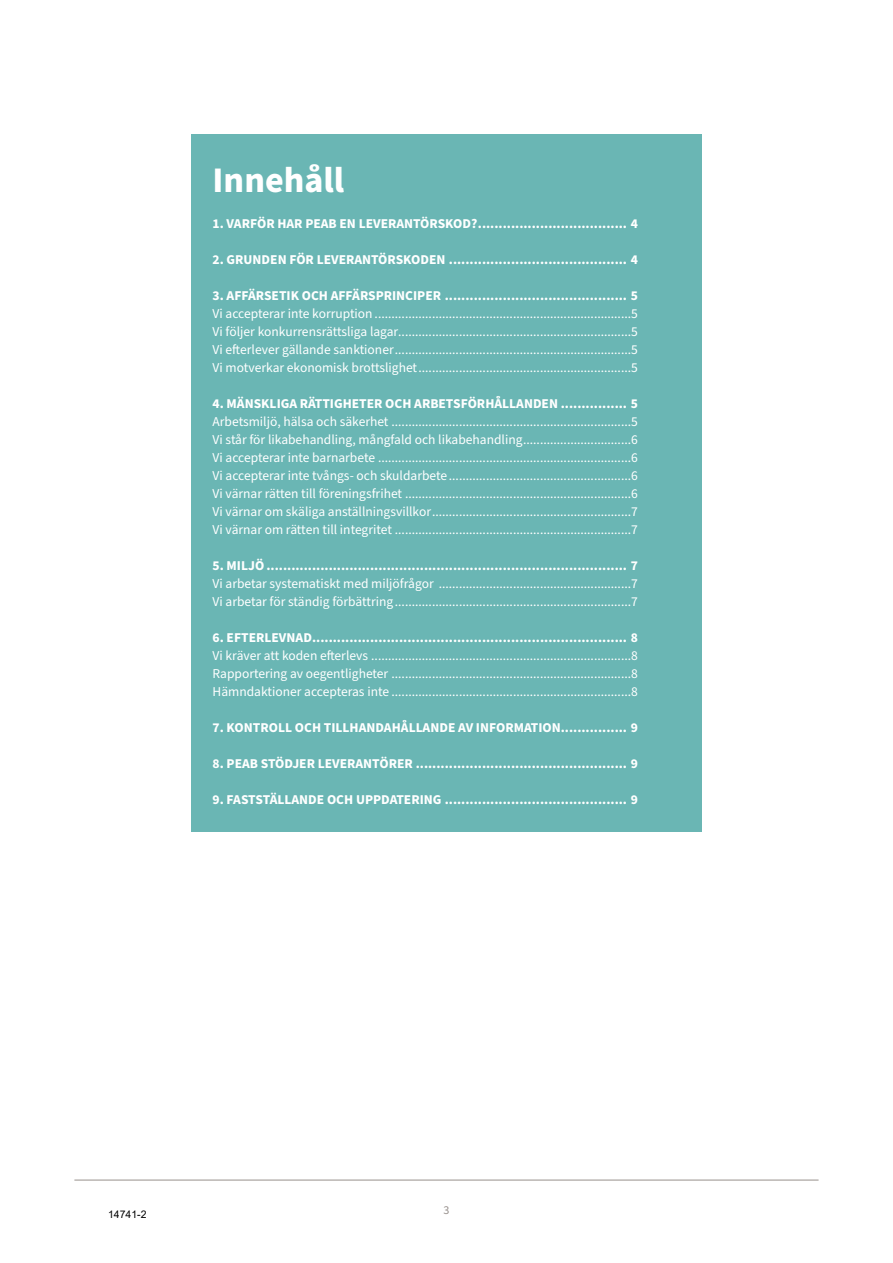
<style>
.page{position:relative;width:893px;height:1263px;background:#fff}
.page>*{position:absolute;margin:0;border:0;box-sizing:border-box;transform-origin:0 0}
.t1{font:700 36px "Source Sans Pro";color:#fff}
.Body_title__9_12_-_underrubrik{font:13.5px "Source Sans Pro";color:#fff}
.Body_title__9_12{font:700 13.5px "Source Sans Pro";color:#fff}
.t2{font:12px "Source Sans Pro";color:#97908c}
.t3{font:10.5px "Arial";color:#000}
</style>
<div class="page">
<div style="left:191px;top:134px;width:511px;height:697px;background:#6ab6b4"></div>
<hr style="left:74px;top:1180px;width:745px;height:1px;background:#97908c">
<p class="t1" style="left:213px;top:156px;width:133px">Innehåll</p>
<p class="Body_title__9_12" style="left:213px;top:214px;width:427px">1. VARFÖR HAR PEAB EN LEVERANTÖRSKOD?.................................... 4</p>
<p class="Body_title__9_12" style="left:213px;top:250px;width:427px">2. GRUNDEN FÖR LEVERANTÖRSKODEN ........................................... 4</p>
<p class="Body_title__9_12" style="left:213px;top:286px;width:427px">3. AFFÄRSETIK OCH AFFÄRSPRINCIPER ............................................ 5</p>
<p class="Body_title__9_12_-_underrubrik" style="left:213px;top:305px;width:427px">Vi accepterar inte korruption ............................................................................5</p>
<p class="Body_title__9_12_-_underrubrik" style="left:213px;top:323px;width:427px">Vi följer konkurrensrättsliga lagar.....................................................................5</p>
<p class="Body_title__9_12_-_underrubrik" style="left:213px;top:341px;width:427px">Vi efterlever gällande sanktioner......................................................................5</p>
<p class="Body_title__9_12_-_underrubrik" style="left:213px;top:359px;width:427px">Vi motverkar ekonomisk brottslighet...............................................................5</p>
<p class="Body_title__9_12" style="left:213px;top:394px;width:427px">4. MÄNSKLIGA RÄTTIGHETER OCH ARBETSFÖRHÅLLANDEN ................ 5</p>
<p class="Body_title__9_12_-_underrubrik" style="left:213px;top:413px;width:427px">Arbetsmiljö, hälsa och säkerhet .......................................................................5</p>
<p class="Body_title__9_12_-_underrubrik" style="left:213px;top:431px;width:427px">Vi står för likabehandling, mångfald och likabehandling................................6</p>
<p class="Body_title__9_12_-_underrubrik" style="left:213px;top:449px;width:427px">Vi accepterar inte barnarbete ...........................................................................6</p>
<p class="Body_title__9_12_-_underrubrik" style="left:213px;top:467px;width:427px">Vi accepterar inte tvångs- och skuldarbete......................................................6</p>
<p class="Body_title__9_12_-_underrubrik" style="left:213px;top:485px;width:427px">Vi värnar rätten till föreningsfrihet ...................................................................6</p>
<p class="Body_title__9_12_-_underrubrik" style="left:213px;top:503px;width:427px">Vi värnar om skäliga anställningsvillkor...........................................................7</p>
<p class="Body_title__9_12_-_underrubrik" style="left:213px;top:521px;width:427px">Vi värnar om rätten till integritet ......................................................................7</p>
<p class="Body_title__9_12" style="left:213px;top:556px;width:427px">5. MILJÖ ....................................................................................... 7</p>
<p class="Body_title__9_12_-_underrubrik" style="left:213px;top:575px;width:427px">Vi arbetar systematiskt med miljöfrågor .........................................................7</p>
<p class="Body_title__9_12_-_underrubrik" style="left:213px;top:593px;width:427px">Vi arbetar för ständig förbättring......................................................................7</p>
<p class="Body_title__9_12" style="left:213px;top:628px;width:427px">6. EFTERLEVNAD............................................................................ 8</p>
<p class="Body_title__9_12_-_underrubrik" style="left:213px;top:647px;width:427px">Vi kräver att koden efterlevs .............................................................................8</p>
<p class="Body_title__9_12_-_underrubrik" style="left:213px;top:665px;width:427px">Rapportering av oegentligheter .......................................................................8</p>
<p class="Body_title__9_12_-_underrubrik" style="left:213px;top:683px;width:427px">Hämndaktioner accepteras inte .......................................................................8</p>
<p class="Body_title__9_12" style="left:213px;top:718px;width:427px">7. KONTROLL OCH TILLHANDAHÅLLANDE AV INFORMATION................ 9</p>
<p class="Body_title__9_12" style="left:213px;top:754px;width:427px">8. PEAB STÖDJER LEVERANTÖRER ................................................... 9</p>
<p class="Body_title__9_12" style="left:213px;top:790px;width:427px">9. FASTSTÄLLANDE OCH UPPDATERING ............................................ 9</p>
<p class="t3" style="left:108px;top:1207px;width:40px">14741-2</p>
<p class="t2" style="left:443px;top:1201px;width:7px">3</p>
</div>
